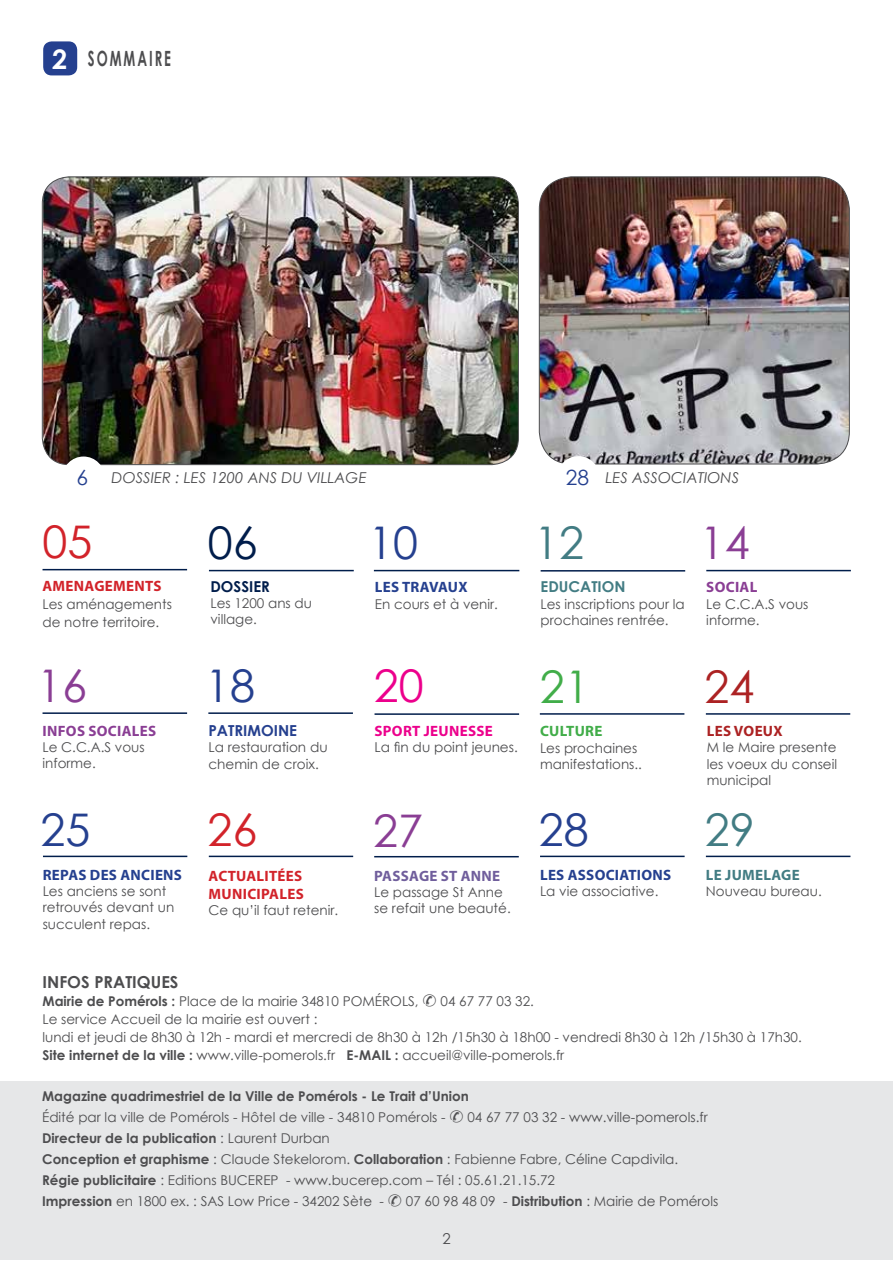
<style>
.page{position:relative;width:893px;height:1263px;background:#fff}
.page>*{position:absolute;margin:0;border:0;box-sizing:border-box;transform-origin:0 0}
.t1{font:45px "Century Gothic";color:#25408f}
.t2{font:45px "Century Gothic";color:#8a3e94}
.t3{font:45px "Century Gothic";color:#d2232a}
.t4{font:45px "Century Gothic";color:#427c83}
.t5{font:45px "Century Gothic";color:#ec008c}
.t6{font:45px "Century Gothic";color:#001d4b}
.t7{font:45px "Century Gothic";color:#41ad49}
.t8{font:45px "Century Gothic";color:#ac2223}
.t9{font:700 21px "Century Gothic";letter-spacing:.15em;color:#4d4d4f;scale:.63 1}
.t10{font:21px "Century Gothic";color:#25408f}
.t11{font:700 16.5px "Century Gothic";color:#4d4d4f}
.t12{font:700 15.15px "Century Gothic";color:#25408f}
.t13{font:italic 15px "Century Gothic";color:#4d4d4f}
.t14{font:700 15px "Myriad Pro";letter-spacing:.02em;color:#25408f}
.t15{font:700 15px/18px "Myriad Pro";letter-spacing:.02em;color:#d2232a}
.t16{font:700 15px "Myriad Pro";letter-spacing:.02em;color:#8a3e94}
.t17{font:700 15px "Myriad Pro";letter-spacing:.02em;color:#705e9c}
.t18{font:700 15px "Myriad Pro";letter-spacing:.02em;color:#ec008c}
.t19{font:700 15px "Myriad Pro";letter-spacing:.02em;color:#427c83}
.t20{font:700 15px "Century Gothic";color:#427c83}
.t21{font:700 15px "Myriad Pro";letter-spacing:.02em;color:#ac2223}
.t22{font:700 15px "Century Gothic";color:#001d4b}
.t23{font:700 15px "Myriad Pro";letter-spacing:.02em;color:#41ad49}
.t24{font:15px "Century Gothic";color:#4d4d4f}
.t25{font:13.65px/16.4px "Century Gothic";color:#4d4d4f}
.t26{font:13.5px/16.2px "Century Gothic";color:#4d4d4f}
.s1{font-size:27px;color:#fff}
.s2{font-weight:700}
.s3{font-family:"Sosmed phone";font-size:16.5px}
</style>
<div class="page">
<div style="left:0;top:1081px;width:893px;height:178px;background:#e6e7e8"></div>
<img style="left:539px;top:177px;width:310px;height:287px">
<div style="left:539px;top:177px;width:310px;height:287px;border:1px solid #4d4d4f;border-radius:33px"></div>
<img style="left:43px;top:177px;width:475px;height:288px">
<hr style="left:43px;top:569px;width:144px;height:1px;background:#001d4b">
<hr style="left:706px;top:570px;width:145px;height:1px;background:#001d4b">
<hr style="left:374px;top:856px;width:145px;height:1px;background:#001d4b">
<hr style="left:43px;top:712px;width:144px;height:2px;background:#001d4b">
<hr style="left:208px;top:712px;width:145px;height:2px;background:#001d4b">
<hr style="left:375px;top:713px;width:144px;height:2px;background:#001d4b">
<hr style="left:209px;top:570px;width:145px;height:1px;background:#001d4b">
<hr style="left:540px;top:713px;width:144px;height:2px;background:#001d4b">
<hr style="left:209px;top:856px;width:144px;height:1px;background:#001d4b">
<hr style="left:43px;top:856px;width:144px;height:1px;background:#001d4b">
<hr style="left:374px;top:570px;width:145px;height:1px;background:#001d4b">
<hr style="left:706px;top:713px;width:144px;height:2px;background:#001d4b">
<hr style="left:540px;top:856px;width:145px;height:1px;background:#001d4b">
<hr style="left:541px;top:570px;width:144px;height:2px;background:#001d4b">
<hr style="left:706px;top:856px;width:144px;height:1px;background:#001d4b">
<div style="left:62px;top:456px;width:43px;height:43px;background:#fff;border-radius:50%"></div>
<div style="left:557px;top:456px;width:43px;height:43px;background:#fff;border-radius:50%"></div>
<div style="left:43px;top:41px;width:34px;height:34px;background:#25408f;border-radius:9px"></div>
<h2 class="t9" style="left:52px;top:43px;width:190px"><span class="s1">2</span> sommaire</h2>
<h2 class="t10" style="left:77px;top:463px;width:13px">6</h2>
<h2 class="t10" style="left:566px;top:463px;width:25px">28</h2>
<p class="t13" style="left:112px;top:467px;width:257px">DOSSIER : LES 1200 ANS DU VILLAGE</p>
<p class="t13" style="left:605px;top:467px;width:135px">LES ASSOCIATIONS</p>
<h1 class="t3" style="left:43px;top:510px;width:51px">05</h1>
<h1 class="t2" style="left:700px;top:511px;width:51px">14</h1>
<h1 class="t1" style="left:368px;top:511px;width:51px">10</h1>
<h1 class="t6" style="left:208px;top:511px;width:51px">06</h1>
<h1 class="t4" style="left:534px;top:511px;width:51px">12</h1>
<p class="t15" style="left:43px;top:577px;width:121px">AMENAGEMENTS</p>
<p class="t26" style="left:43px;top:595px;width:131px;line-height:18px">Les aménagements de notre territoire.</p>
<p class="t22" style="left:210px;top:575px;width:61px">dossier</p>
<p class="t26" style="left:210px;top:595px;width:103px">Les 1200 ans du village.</p>
<p class="t14" style="left:375px;top:577px;width:94px">LES TRAVAUX</p>
<p class="t26" style="left:375px;top:595px;width:125px">En cours et à venir.</p>
<h1 class="t2" style="left:37px;top:654px;width:51px">16</h1>
<h1 class="t1" style="left:205px;top:654px;width:51px">18</h1>
<h1 class="t5" style="left:374px;top:654px;width:51px">20</h1>
<p class="t16" style="left:43px;top:721px;width:115px">INFOS SOCIALES</p>
<p class="t26" style="left:43px;top:739px;width:104px">Le C.C.A.S vous informe.</p>
<p class="t12" style="left:208px;top:719px;width:90px">patrimoine</p>
<p class="t25" style="left:208px;top:739px;width:121px">La restauration du chemin de croix.</p>
<h1 class="t1" style="left:41px;top:799px;width:51px">25</h1>
<h1 class="t3" style="left:208px;top:799px;width:51px">26</h1>
<p class="t14" style="left:43px;top:865px;width:141px">REPAS DES ANCIENS</p>
<p class="t26" style="left:43px;top:883px;width:133px">Les anciens se sont retrouvés devant un succulent repas.</p>
<p class="t15" style="left:209px;top:866px;width:97px">ACTUALITÉES<br>MUNICIPALES</p>
<p class="t26" style="left:209px;top:902px;width:131px">Ce qu’il faut retenir.</p>
<p class="t18" style="left:375px;top:721px;width:120px">SPORT JEUNESSE</p>
<p class="t25" style="left:375px;top:739px;width:145px">La fin du point jeunes.</p>
<h1 class="t2" style="left:373px;top:799px;width:51px">27</h1>
<p class="t17" style="left:374px;top:866px;width:128px">PASSAGE ST ANNE</p>
<p class="t26" style="left:374px;top:883px;width:138px">Le passage St Anne se refait une beauté.</p>
<p class="t20" style="left:541px;top:576px;width:86px">education</p>
<p class="t26" style="left:541px;top:595px;width:146px">Les inscriptions pour la prochaines rentrée.</p>
<h1 class="t7" style="left:540px;top:655px;width:51px">21</h1>
<p class="t23" style="left:540px;top:721px;width:64px">CULTURE</p>
<p class="t26" style="left:540px;top:739px;width:103px">Les prochaines manifestations..</p>
<p class="t16" style="left:706px;top:577px;width:53px">SOCIAL</p>
<p class="t26" style="left:706px;top:595px;width:104px">Le C.C.A.S vous informe.</p>
<h1 class="t8" style="left:705px;top:655px;width:51px">24</h1>
<p class="t21" style="left:707px;top:721px;width:77px">LES VOEUX</p>
<p class="t26" style="left:707px;top:739px;width:132px;text-align:justify">M le Maire presente les voeux du conseil municipal</p>
<h1 class="t1" style="left:539px;top:799px;width:51px">28</h1>
<h1 class="t4" style="left:705px;top:799px;width:51px">29</h1>
<p class="t14" style="left:540px;top:865px;width:133px">LES ASSOCIATIONS</p>
<p class="t26" style="left:540px;top:883px;width:120px">La vie associative.</p>
<p class="t19" style="left:706px;top:865px;width:95px">LE JUMELAGE</p>
<p class="t26" style="left:706px;top:883px;width:117px">Nouveau bureau.</p>
<p class="t11" style="left:43px;top:970px;width:61px">INFOS PRATI</p>
<p class="t11" style="left:137px;top:970px;width:24px">QUES</p>
<p class="t26" style="left:43px;top:992px;width:761px;line-height:18px"><span class="s2">Mairie de Pomérols :</span> Place de la mairie 34810 POMÉROLS, <span class="s3">b</span> 04 67 77 03 32.<br>Le service Accueil de la mairie est ouvert :<br>lundi et jeudi de 8h30 à 12h - mardi et mercredi de 8h30 à 12h /15h30 à 18h00 - vendredi 8h30 à 12h /15h30 à 17h30.<br><span class="s2">Site internet de la ville :</span> www.ville-pomerols.fr <span class="s2">E-MAI</span></p>
<p class="t26" style="left:385px;top:1047px;width:181px"><span class="s2">L :</span> accueil@ville-pomerols.fr</p>
<p class="t26" style="left:42px;top:1086px;width:678px;line-height:21px"><span class="s2">Magazine quadrimestriel de la Ville de Pomérols - Le Trait d’Union<br></span>Édité par la ville de Pomérols - Hôtel de ville - 34810 Pomérols - <span class="s3">b</span> 04 67 77 03 32 - www.ville-pomerols.fr <span class="s2">Directeur de la publication</span> : Laurent Durban<br><span class="s2">Conception et graphisme</span> : Claude Stekelorom. <span class="s2">Collaboration</span> : Fabienne Fabre, Céline Capdivila.<br><span class="s2">Régie publicitaire</span> : Editions BUCEREP - www.bucerep.com – Tél : 05.61.21.15.72<br><span class="s2">Impression</span> en 1800 ex. : SAS Low Price - 34202 Sète - <span class="s3">b</span> 07 60 98 48 09 - <span class="s2">Distribution</span> : Mairie de Pomérols</p>
<p class="t24" style="left:442px;top:1228px;width:10px">2</p>
</div>
